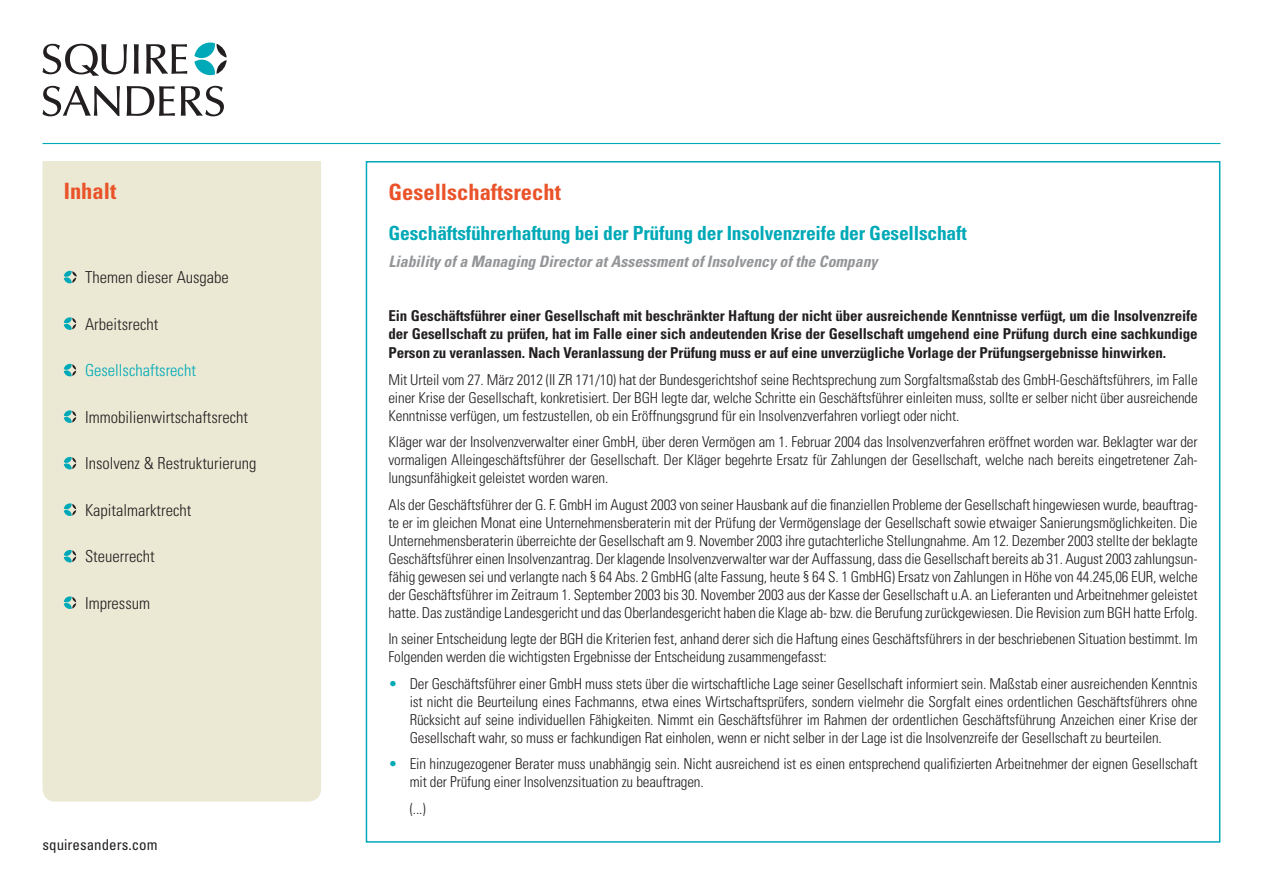
<style>
.page{position:relative;width:1263px;height:893px;background:#fff}
.page>*{position:absolute;margin:0;border:0;box-sizing:border-box;transform-origin:0 0}
.t1{font:700 condensed 22.5px "Univers LT Std";color:#ea5329}
.t2{font:700 condensed 19.5px "Univers LT Std";letter-spacing:-.01em;color:#00a9b7}
.t3{font:300 condensed 16.5px "Univers LT Std";color:#231f20}
.t4{font:300 condensed 16.5px "Univers LT Std";color:#00a9b7}
.t5{font:italic 700 condensed 15.75px "Univers LT Std";color:#939598}
.t6{font:300 condensed 15px/18px "Univers LT Std";letter-spacing:-.01em;color:#231f20;text-align:justify}
.t7{font:700 condensed 15px/18.5px "Univers LT Std";letter-spacing:-.01em;color:#231f20;text-align:justify}
.t8{font:condensed 15px "Univers LT Std";color:#231f20}
.s1{color:#00a9b7}
</style>
<div class="page">
<svg style="left:43px;top:86px;width:181px;height:30px"></svg>
<svg style="left:146px;top:44px;width:41px;height:30px"></svg>
<svg style="left:134px;top:44px;width:5px;height:30px"></svg>
<svg style="left:43px;top:44px;width:84px;height:32px"></svg>
<svg style="left:194px;top:43px;width:33px;height:32px"></svg>
<hr style="left:43px;top:143px;width:1177px;height:1px;background:#00a9b7">
<div style="left:43px;top:161px;width:278px;height:641px;background:#ebe9d4"></div>
<svg style="left:64px;top:271px;width:13px;height:12px"></svg>
<svg style="left:64px;top:317px;width:12px;height:13px"></svg>
<svg style="left:64px;top:364px;width:12px;height:12px"></svg>
<svg style="left:64px;top:410px;width:12px;height:13px"></svg>
<svg style="left:64px;top:457px;width:12px;height:12px"></svg>
<svg style="left:64px;top:503px;width:12px;height:13px"></svg>
<svg style="left:64px;top:550px;width:12px;height:12px"></svg>
<svg style="left:64px;top:596px;width:12px;height:13px"></svg>
<h1 class="t1" style="left:64px;top:177px;width:54px">Inhalt</h1>
<p class="t3" style="left:85px;top:268px;width:145px">Themen dieser Ausgabe</p>
<p class="t3" style="left:85px;top:314px;width:75px">Arbeitsrecht</p>
<p class="t4" style="left:85px;top:361px;width:112px">Gesellschaftsrecht</p>
<p class="t3" style="left:85px;top:407px;width:165px">Immobilienwirtschaftsrecht</p>
<p class="t3" style="left:85px;top:454px;width:173px">Insolvenz &amp; Restrukturierung</p>
<p class="t3" style="left:85px;top:500px;width:108px">Kapitalmarktrecht</p>
<p class="t3" style="left:85px;top:547px;width:71px">Steuerrecht</p>
<p class="t3" style="left:85px;top:593px;width:67px">Impressum</p>
<p class="t8" style="left:43px;top:836px;width:116px">squiresanders.com</p>
<h1 class="t1" style="left:388px;top:178px;width:174px">Gesellschaftsrecht</h1>
<h2 class="t2" style="left:388px;top:221px;width:580px">Geschäftsführerhaftung bei der Prüfung der Insolvenzreife der Gesellschaft</h2>
<p class="t5" style="left:388px;top:252px;width:491px">Liability of a Managing Director at Assessment of Insolvency of the Company</p>
<p class="t7" style="left:388px;top:307px;width:811px">Ein Geschäftsführer einer Gesellschaft mit beschränkter Haftung der nicht über ausreichende Kenntnisse verfügt, um die Insolvenzreife der Gesellschaft zu prüfen, hat im Falle einer sich andeutenden Krise der Gesellschaft umgehend eine Prüfung durch eine sachkundige Person zu veranlassen. Nach Veranlassung der Prüfung muss er auf eine unverzügliche Vorlage der Prüfungsergebnisse hinwirken.</p>
<p class="t6" style="left:388px;top:370px;width:811px">Mit Urteil vom 27. März 2012 (II ZR 171/10) hat der Bundesgerichtshof seine Rechtsprechung zum Sorgfaltsmaßstab des GmbH-Geschäftsführers, im Falle einer Krise der Gesellschaft, konkretisiert. Der BGH legte dar, welche Schritte ein Geschäftsführer einleiten muss, sollte er selber nicht über ausreichende Kenntnisse verfügen, um festzustellen, ob ein Eröffnungsgrund für ein Insolvenzverfahren vorliegt oder nicht.</p>
<p class="t6" style="left:388px;top:433px;width:811px">Kläger war der Insolvenzverwalter einer GmbH, über deren Vermögen am 1. Februar 2004 das Insolvenzverfahren eröffnet worden war. Beklagter war der vormaligen Alleingeschäftsführer der Gesellschaft. Der Kläger begehrte Ersatz für Zahlungen der Gesellschaft, welche nach bereits eingetretener Zah&shy;lungsunfähigkeit geleistet worden waren.</p>
<p class="t6" style="left:388px;top:495px;width:811px">Als der Geschäftsführer der G. F. GmbH im August 2003 von seiner Hausbank auf die finanziellen Probleme der Gesellschaft hingewiesen wurde, beauftrag&shy;te er im gleichen Monat eine Unternehmensberaterin mit der Prüfung der Vermögenslage der Gesellschaft sowie etwaiger Sanierungsmöglichkeiten. Die Unternehmensberaterin überreichte der Gesellschaft am 9. November 2003 ihre gutachterliche Stellungnahme. Am 12. Dezember 2003 stellte der beklagte Geschäftsführer einen Insolvenzantrag. Der klagende Insolvenzverwalter war der Auffassung, dass die Gesellschaft bereits ab 31. August 2003 zahlungsun&shy;fähig gewesen sei und verlangte nach § 64 Abs. 2 GmbHG (alte Fassung, heute § 64 S. 1 GmbHG) Ersatz von Zahlungen in Höhe von 44.245,06 EUR, welche der Geschäftsführer im Zeitraum 1. September 2003 bis 30. November 2003 aus der Kasse der Gesellschaft u.A. an Lieferanten und Arbeitnehmer geleistet hatte. Das zuständige Landesgericht und das Oberlandesgericht haben die Klage ab- bzw. die Berufung zurückgewiesen. Die Revision zum BGH hatte Erfolg.</p>
<p class="t6" style="left:388px;top:630px;width:811px">In seiner Entscheidung legte der BGH die Kriterien fest, anhand derer sich die Haftung eines Geschäftsführers in der beschriebenen Situation bestimmt. Im<br>Folgenden werden die wichtigsten Ergebnisse der Entscheidung zusammengefasst:</p>
<p class="t6" style="left:410px;top:674px;width:789px;text-indent:-21px"><span class="s1">•</span> Der Geschäftsführer einer GmbH muss stets über die wirtschaftliche Lage seiner Gesellschaft informiert sein. Maßstab einer ausreichenden Kenntnis ist nicht die Beurteilung eines Fachmanns, etwa eines Wirtschaftsprüfers, sondern vielmehr die Sorgfalt eines ordentlichen Geschäftsführers ohne Rücksicht auf seine individuellen Fähigkeiten. Nimmt ein Geschäftsführer im Rahmen der ordentlichen Geschäftsführung Anzeichen einer Krise der Gesellschaft wahr, so muss er fachkundigen Rat einholen, wenn er nicht selber in der Lage ist die Insolvenzreife der Gesellschaft zu beurteilen.</p>
<p class="t6" style="left:410px;top:755px;width:789px;text-indent:-21px"><span class="s1">•</span> Ein hinzugezogener Berater muss unabhängig sein. Nicht ausreichend ist es einen entsprechend qualifizierten Arbeitnehmer der eignen Gesellschaft mit der Prüfung einer Insolvenzsituation zu beauftragen.</p>
<p class="t6" style="left:410px;top:799px;width:18px">(...)</p>
</div>
